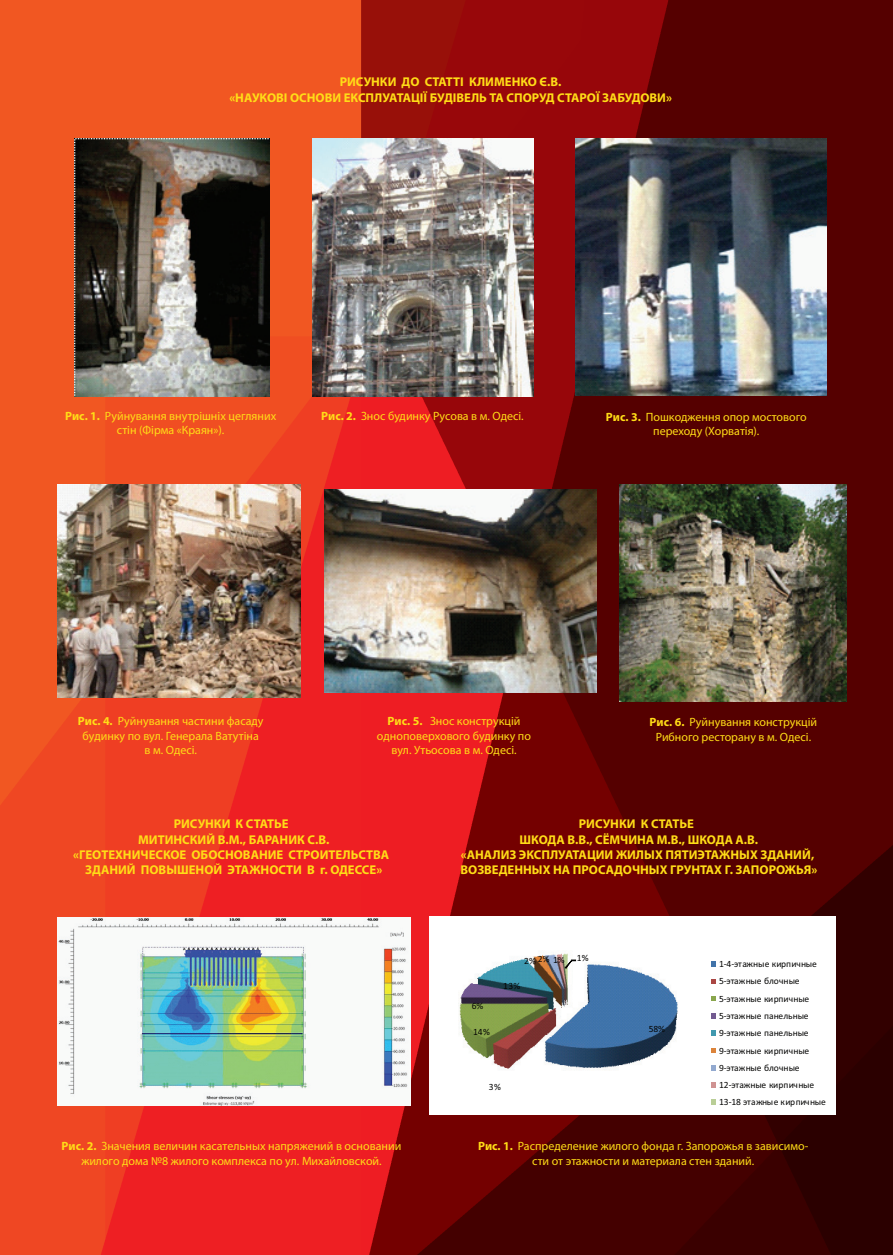
<style>
.page{position:relative;width:893px;height:1255px;background:#fff}
.page>*{position:absolute;margin:0;border:0;box-sizing:border-box;transform-origin:0 0}
.t1{font:700 12.75px/15.3px "Myriad Pro";color:#ffdd17;text-align:center}
.t2{font:12px/14.4px "Myriad Pro";color:#ffdd17;text-align:center}
.t3{font:9.6px/17.2px "Calibri";letter-spacing:-.015em;color:#050504}
.s1{font-weight:700}
</style>
<div class="page">
<img style="left:0;top:0;width:893px;height:1254px">
<img style="left:75px;top:138px;width:194px;height:258px">
<img style="left:313px;top:138px;width:221px;height:258px">
<img style="left:575px;top:138px;width:252px;height:257px">
<img style="left:57px;top:484px;width:244px;height:213px">
<img style="left:324px;top:489px;width:273px;height:204px">
<img style="left:619px;top:484px;width:227px;height:217px">
<img style="left:57px;top:917px;width:353px;height:188px">
<div style="left:430px;top:916px;width:406px;height:198px;background:#fff"></div>
<img style="left:458px;top:953px;width:220px;height:116px">
<svg style="left:565px;top:959px;width:11px;height:9px"></svg>
<svg style="left:712px;top:961px;width:4px;height:5px"></svg>
<svg style="left:712px;top:979px;width:4px;height:4px"></svg>
<svg style="left:712px;top:996px;width:4px;height:4px"></svg>
<svg style="left:712px;top:1013px;width:4px;height:5px"></svg>
<svg style="left:712px;top:1030px;width:4px;height:5px"></svg>
<svg style="left:712px;top:1048px;width:4px;height:4px"></svg>
<svg style="left:712px;top:1065px;width:4px;height:5px"></svg>
<svg style="left:712px;top:1082px;width:4px;height:5px"></svg>
<svg style="left:712px;top:1099px;width:4px;height:5px"></svg>
<p class="t1" style="left:229px;top:74px;width:444px">РИСУНКИ ДО СТАТТІ КЛИМЕНКО Є.В.<br>«НАУКОВІ ОСНОВИ ЕКСПЛУАТАЦІЇ БУДІВЕЛЬ ТА СПОРУД СТАРОЇ ЗАБУДОВИ»</p>
<p class="t2" style="left:65px;top:408px;width:213px"><span class="s1">Рис. 1.</span> Руйнування внутрішніх цегляних стін (Фірма «Краян»).</p>
<p class="t2" style="left:321px;top:408px;width:204px"><span class="s1">Рис. 2.</span> Знос будинку Русова в м. Одесі.</p>
<p class="t2" style="left:606px;top:409px;width:202px"><span class="s1">Рис. 3.</span> Пошкодження опор мостового переходу (Хорватія).</p>
<p class="t2" style="left:78px;top:713px;width:187px"><span class="s1">Рис. 4.</span> Руйнування частини фасаду будинку по вул. Генерала Ватутіна<br>в м. Одесі.</p>
<p class="t2" style="left:377px;top:713px;width:155px"><span class="s1">Рис. 5.</span> Знос конструкцій одноповерхового будинку по вул. Утьосова в м. Одесі.</p>
<p class="t2" style="left:650px;top:714px;width:169px"><span class="s1">Рис. 6.</span> Руйнування конструкцій<br>Рибного ресторану в м. Одесі.</p>
<p class="t1" style="left:73px;top:816px;width:317px">РИСУНКИ К СТАТЬЕ<br>МИТИНСКИЙ В.М., БАРАНИК С.В.<br>«ГЕОТЕХНИЧЕСКОЕ ОБОСНОВАНИЕ СТРОИТЕЛЬСТВА ЗДАНИЙ ПОВЫШЕНОЙ ЭТАЖНОСТИ В г. ОДЕССЕ»</p>
<p class="t1" style="left:461px;top:816px;width:358px">РИСУНКИ К СТАТЬЕ<br>ШКОДА В.В., СЁМЧИНА М.В., ШКОДА А.В.<br>«АНАЛИЗ ЭКСПЛУАТАЦИИ ЖИЛЫХ ПЯТИЭТАЖНЫХ ЗДАНИЙ, ВОЗВЕДЕННЫХ НА ПРОСАДОЧНЫХ ГРУНТАХ Г. ЗАПОРОЖЬЯ»</p>
<p class="t2" style="left:62px;top:1138px;width:341px"><span class="s1">Рис. 2.</span> Значения величин касательных напряжений в основании жилого дома №8 жилого комплекса по ул. Михайловской.</p>
<p class="t3" style="left:524px;top:951px;width:42px">2% 2% 1%</p>
<p class="t3" style="left:577px;top:948px;width:13px">1%</p>
<p class="t3" style="left:719px;top:955px;width:108px">1-4-этажные кирпичные<br>5-этажные блочные<br>5-этажные кирпичные<br>5-этажные панельные<br>9-этажные панельные<br>9-этажные кирпичные<br>9-этажные блочные<br>12-этажные кирпичные<br>13-18 этажные кирпичные</p>
<p class="t2" style="left:478px;top:1138px;width:332px"><span class="s1">Рис. 1.</span> Распределение жилого фонда г. Запорожья в зависимо&shy;сти от этажности и материала стен зданий.</p>
<p class="t3" style="left:503px;top:976px;width:19px">13%</p>
<p class="t3" style="left:472px;top:996px;width:13px">6%</p>
<p class="t3" style="left:649px;top:1020px;width:18px">58%</p>
<p class="t3" style="left:473px;top:1023px;width:19px">14%</p>
<p class="t3" style="left:489px;top:1078px;width:14px">3%</p>
</div>
